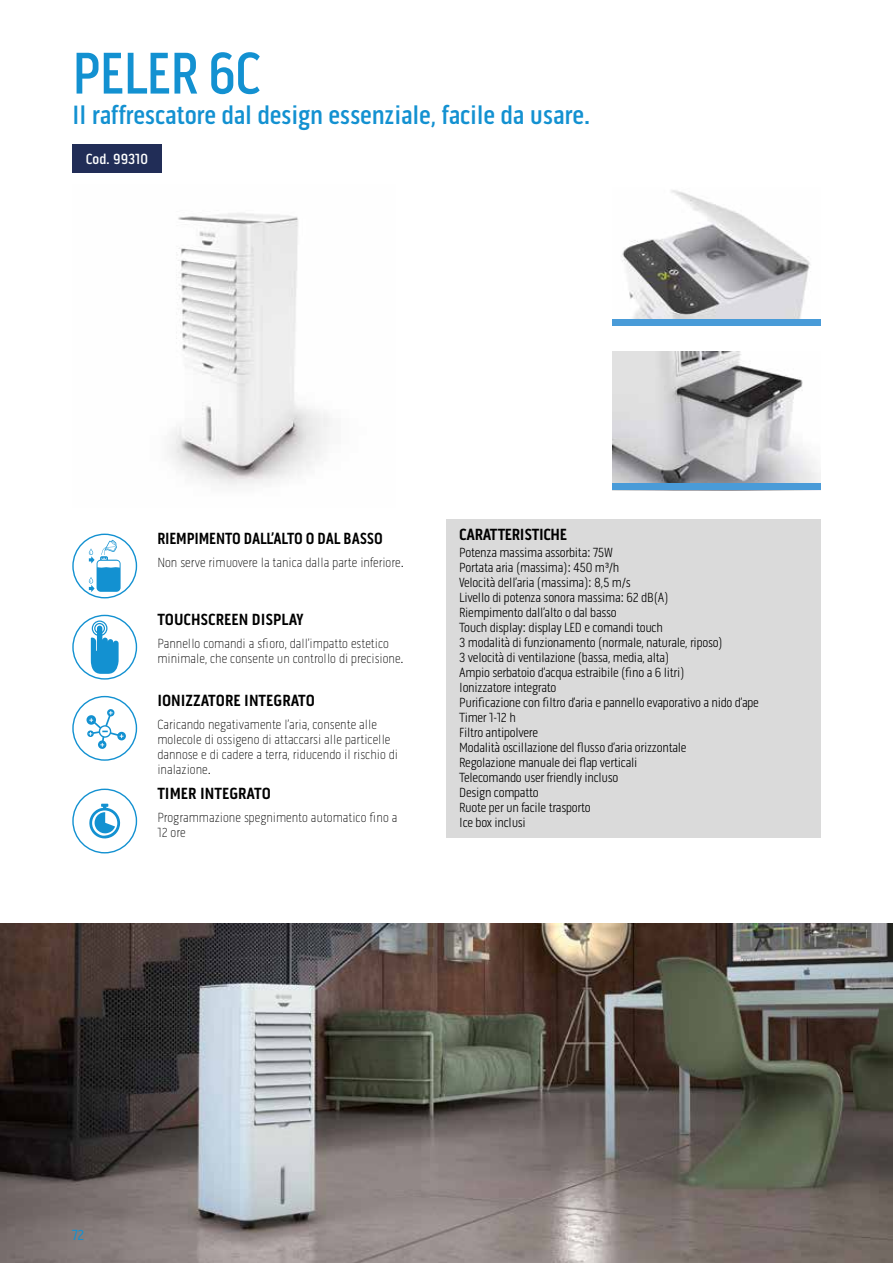
<style>
.page{position:relative;width:893px;height:1263px;background:#fff}
.page>*{position:absolute;margin:0;border:0;box-sizing:border-box;transform-origin:0 0}
.t1{font:500 60px "Pill Gothic 300 mg";letter-spacing:-.02em;color:#1391d1;scale:.95 1}
.t2{font:500 27px "Pill Gothic 300 mg";letter-spacing:-.01em;color:#1391d1}
.t3{font:700 16.5px "Pill Gothic 300 mg";color:#000}
.t4{font:700 16.5px "Pill Gothic 300 mg";color:#000;scale:.95 1}
.t5{font:700 16.5px "Pill Gothic 300 mg";letter-spacing:-.02em;color:#000}
.t6{font:500 15px "Pill Gothic 300 mg";color:#fff}
.t7{font:15px "Pill Gothic 300 mg";color:#1391d1}
.t8{font:300 13.5px/15px "Pill Gothic 300 mg";letter-spacing:-.02em;color:#000}
.t9{font:100 13.5px/15px "Pill Gothic 300 mg";color:#000}
</style>
<div class="page">
<img style="left:169px;top:213px;width:161px;height:273px">
<img style="left:622px;top:190px;width:188px;height:129px">
<div style="left:612px;top:319px;width:209px;height:7px;background:#499bd8"></div>
<img style="left:612px;top:351px;width:209px;height:132px">
<div style="left:612px;top:483px;width:209px;height:7px;background:#499bd8"></div>
<img style="left:0;top:923px;width:893px;height:340px">
<div style="left:446px;top:519px;width:375px;height:318px;background:#dadada"></div>
<div style="left:72px;top:534px;width:65px;height:64px;border:1px solid #1391d1;border-radius:50%"></div>
<svg style="left:89px;top:540px;width:32px;height:52px"></svg>
<div style="left:72px;top:615px;width:65px;height:65px;border:1px solid #1391d1;border-radius:50%"></div>
<svg style="left:91px;top:620px;width:28px;height:54px"></svg>
<svg style="left:72px;top:696px;width:65px;height:65px"></svg>
<svg style="left:72px;top:789px;width:65px;height:64px"></svg>
<div style="left:72px;top:144px;width:89px;height:29px;background:#212d57"></div>
<h1 class="t1" style="left:72px;top:38px;width:200px">PELER 6C</h1>
<h2 class="t2" style="left:72px;top:99px;width:520px">Il raffrescatore dal design essenziale, facile da usare.</h2>
<p class="t6" style="left:86px;top:150px;width:64px">Cod. 99310</p>
<p class="t4" style="left:157px;top:529px;width:239px">RIEMPIMENTO DALL’ALTO O DAL BASSO</p>
<p class="t9" style="left:157px;top:555px;width:248px">Non serve rimuovere la tanica dalla parte inferiore.</p>
<p class="t3" style="left:157px;top:610px;width:148px">TOUCHSCREEN DISPLAY</p>
<p class="t9" style="left:157px;top:636px;width:248px">Pannello comandi a sfioro, dall’impatto estetico minimale, che consente un controllo di precisione.</p>
<p class="t3" style="left:157px;top:691px;width:159px">IONIZZATORE INTEGRATO</p>
<p class="t9" style="left:157px;top:717px;width:242px">Caricando negativamente l’aria, consente alle molecole di ossigeno di attaccarsi alle particelle dannose e di cadere a terra, riducendo il rischio di inalazione.</p>
<p class="t3" style="left:157px;top:784px;width:115px">TIMER INTEGRATO</p>
<p class="t9" style="left:157px;top:810px;width:242px">Programmazione spegnimento automatico fino a<br>12 ore</p>
<p class="t5" style="left:459px;top:525px;width:109px">CARATTERISTICHE</p>
<p class="t8" style="left:459px;top:545px;width:301px">Potenza massima assorbita: 75W<br>Portata aria (massima): 450 m³/h<br>Velocità dell’aria (massima): 8,5 m/s<br>Livello di potenza sonora massima: 62 dB(A)<br>Riempimento dall’alto o dal basso<br>Touch display: display LED e comandi touch<br>3 modalità di funzionamento (normale, naturale, riposo)<br>3 velocità di ventilazione (bassa, media, alta)<br>Ampio serbatoio d’acqua estraibile (fino a 6 litri)<br>Ionizzatore integrato<br>Purificazione con filtro d’aria e pannello evaporativo a nido d’ape Timer 1-12 h<br>Filtro antipolvere<br>Modalità oscillazione del flusso d’aria orizzontale<br>Regolazione manuale dei flap verticali<br>Telecomando user friendly incluso<br>Design compatto<br>Ruote per un facile trasporto<br>Ice box inclusi</p>
<p class="t7" style="left:72px;top:1226px;width:13px">72</p>
</div>
